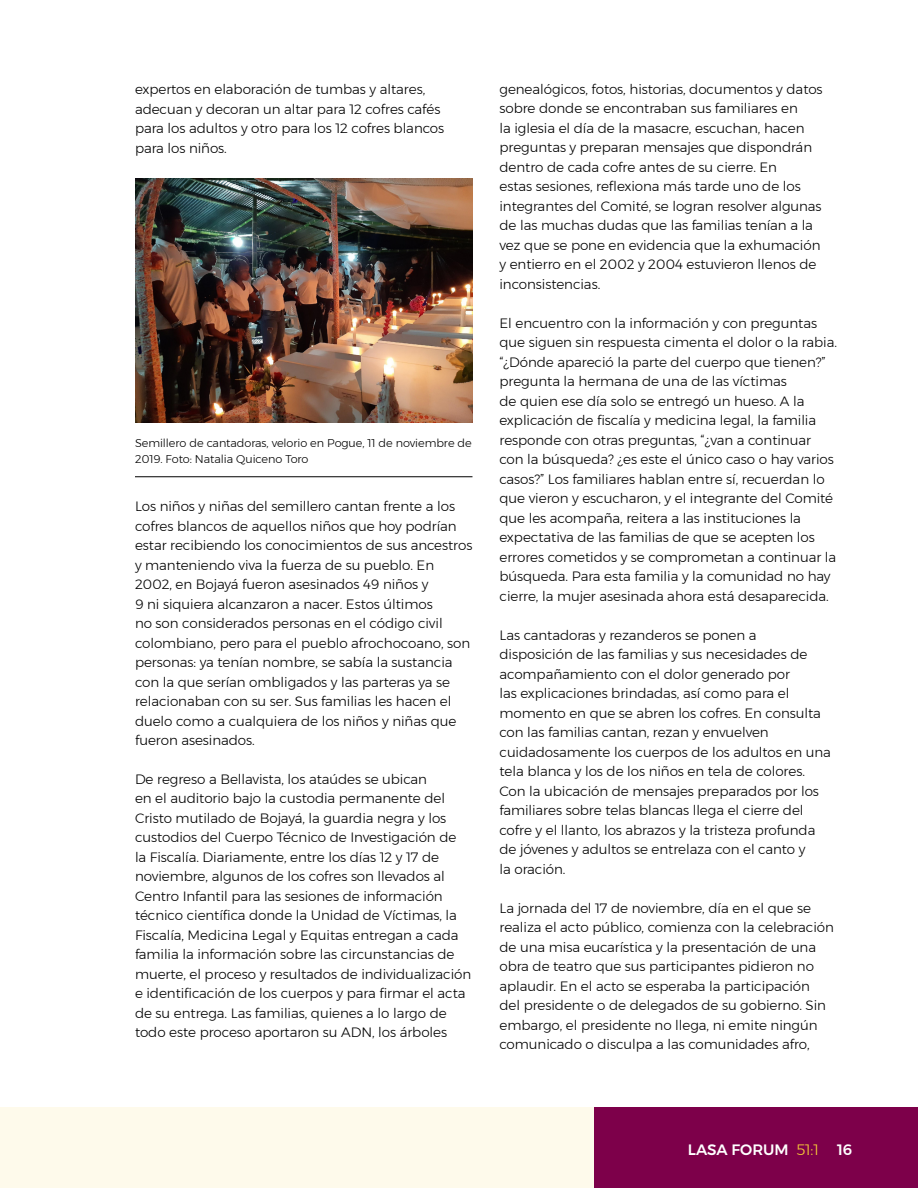
<style>
.page{position:relative;width:918px;height:1188px;background:#fff}
.page>*{position:absolute;margin:0;border:0;box-sizing:border-box;transform-origin:0 0}
.t1{font:500 15px "Montserrat";color:#fff}
.t2{font:300 13.5px/19.5px "Montserrat";letter-spacing:-.005em;color:#000}
.t3{font:300 11.25px/15.8px "Montserrat";letter-spacing:-.005em;color:#000}
.s1{font-weight:300;color:#f7cd36}
</style>
<div class="page">
<div style="left:0;top:1107px;width:594px;height:81px;background:#fefaeb"></div>
<div style="left:594px;top:1107px;width:324px;height:81px;background:#7d004a"></div>
<hr style="left:135px;top:477px;width:337px;height:1px;background:#000">
<img style="left:135px;top:178px;width:337px;height:244px">
<p class="t2" style="left:135px;top:79px;width:311px">expertos en elaboración de tumbas y altares, adecuan y decoran un altar para 12 cofres cafés para los adultos y otro para los 12 cofres blancos para los niños.</p>
<p class="t3" style="left:135px;top:435px;width:338px">Semillero de cantadoras, velorio en Pogue, 11 de noviembre de<br>2019. Foto: Natalia Quiceno Toro</p>
<p class="t2" style="left:135px;top:496px;width:339px">Los niños y niñas del semillero cantan frente a los cofres blancos de aquellos niños que hoy podrían estar recibiendo los conocimientos de sus ancestros y manteniendo viva la fuerza de su pueblo. En 2002, en Bojayá fueron asesinados 49 niños y<br>9 ni siquiera alcanzaron a nacer. Estos últimos<br>no son considerados personas en el código civil colombiano, pero para el pueblo afrochocoano, son personas: ya tenían nombre, se sabía la sustancia con la que serían ombligados y las parteras ya se relacionaban con su ser. Sus familias les hacen el duelo como a cualquiera de los niños y niñas que fueron asesinados.</p>
<p class="t2" style="left:135px;top:769px;width:338px">De regreso a Bellavista, los ataúdes se ubican<br>en el auditorio bajo la custodia permanente del Cristo mutilado de Bojayá, la guardia negra y los custodios del Cuerpo Técnico de Investigación de<br>la Fiscalía. Diariamente, entre los días 12 y 17 de noviembre, algunos de los cofres son llevados al Centro Infantil para las sesiones de información técnico científica donde la Unidad de Víctimas, la Fiscalía, Medicina Legal y Equitas entregan a cada familia la información sobre las circunstancias de muerte, el proceso y resultados de individualización e identificación de los cuerpos y para firmar el acta de su entrega. Las familias, quienes a lo largo de todo este proceso aportaron su ADN, los árboles</p>
<p class="t2" style="left:500px;top:79px;width:325px">genealógicos, fotos, historias, documentos y datos sobre donde se encontraban sus familiares en<br>la iglesia el día de la masacre, escuchan, hacen preguntas y preparan mensajes que dispondrán dentro de cada cofre antes de su cierre. En<br>estas sesiones, reflexiona más tarde uno de los integrantes del Comité, se logran resolver algunas de las muchas dudas que las familias tenían a la vez que se pone en evidencia que la exhumación y entierro en el 2002 y 2004 estuvieron llenos de inconsistencias.</p>
<p class="t2" style="left:500px;top:313px;width:339px">El encuentro con la información y con preguntas que siguen sin respuesta cimenta el dolor o la rabia. “¿Dónde apareció la parte del cuerpo que tienen?” pregunta la hermana de una de las víctimas<br>de quien ese día solo se entregó un hueso. A la explicación de fiscalía y medicina legal, la familia responde con otras preguntas, “¿van a continuar con la búsqueda? ¿es este el único caso o hay varios casos?” Los familiares hablan entre sí, recuerdan lo que vieron y escucharon, y el integrante del Comité que les acompaña, reitera a las instituciones la expectativa de las familias de que se acepten los errores cometidos y se comprometan a continuar la búsqueda. Para esta familia y la comunidad no hay cierre, la mujer asesinada ahora está desaparecida.</p>
<p class="t2" style="left:500px;top:625px;width:333px">Las cantadoras y rezanderos se ponen a disposición de las familias y sus necesidades de acompañamiento con el dolor generado por<br>las explicaciones brindadas, así como para el momento en que se abren los cofres. En consulta con las familias cantan, rezan y envuelven cuidadosamente los cuerpos de los adultos en una tela blanca y los de los niños en tela de colores.<br>Con la ubicación de mensajes preparados por los familiares sobre telas blancas llega el cierre del cofre y el llanto, los abrazos y la tristeza profunda de jóvenes y adultos se entrelaza con el canto y<br>la oración.</p>
<p class="t2" style="left:500px;top:898px;width:336px">La jornada del 17 de noviembre, día en el que se realiza el acto público, comienza con la celebración de una misa eucarística y la presentación de una obra de teatro que sus participantes pidieron no aplaudir. En el acto se esperaba la participación del presidente o de delegados de su gobierno. Sin embargo, el presidente no llega, ni emite ningún comunicado o disculpa a las comunidades afro,</p>
<p class="t1" style="left:688px;top:1138px;width:166px">LASA FORUM <span class="s1">51:1</span> 16</p>
</div>
